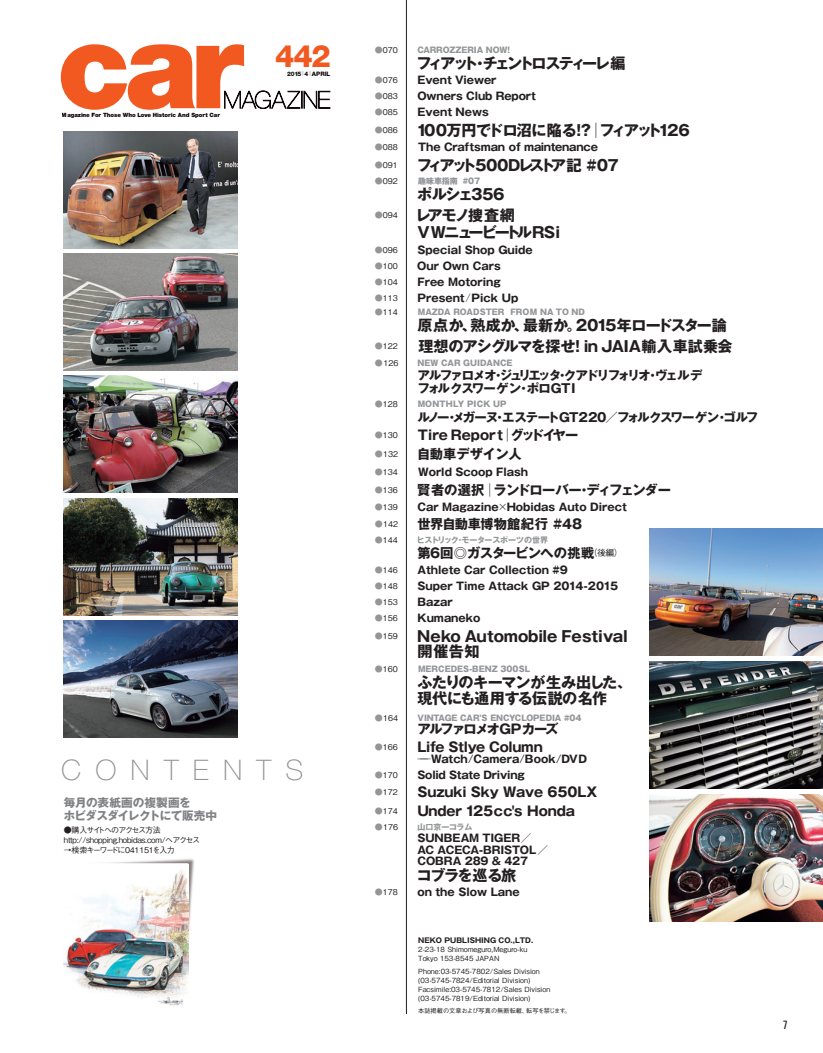
<style>
.page{position:relative;width:823px;height:1053px;background:#fff}
.page>*{position:absolute;margin:0;border:0;box-sizing:border-box;transform-origin:0 0}
.t1{font:800 30.88px "Helvetica Neue LT Std";color:#f15921}
.t2{font:100 28.38px "Helvetica Neue LT Std";letter-spacing:.5em;color:#939598}
.t3{font:700 15px/16px "Gothic MB101 Pro";letter-spacing:-.04em;color:#231f20}
.t4{font:700 15px/15.5px "Gothic MB101 Pro";letter-spacing:-.01em;color:#231f20}
.t5{font:700 15px/16.9px "Gothic MB101 Pro";letter-spacing:-.11em;color:#231f20}
.t6{font:700 15px "Gothic MB101 Pro";letter-spacing:-.185em;color:#231f20}
.t7{font:700 15px "Gothic MB101 Pro";letter-spacing:-.16em;color:#231f20}
.t8{font:700 15px "Gothic MB101 Pro";letter-spacing:-.065em;color:#231f20}
.t9{font:700 15px "Gothic MB101 Pro";letter-spacing:-.085em;color:#231f20}
.t10{font:700 13.25px "Gothic MB101 Pro";letter-spacing:-.015em;color:#231f20}
.t11{font:700 13.25px "Gothic MB101 Pro";letter-spacing:-.05em;color:#231f20}
.t12{font:700 13.25px "Gothic MB101 Pro";letter-spacing:-.035em;color:#231f20}
.t13{font:700 13.25px "Gothic MB101 Pro";letter-spacing:-.12em;color:#231f20}
.t14{font:700 12.38px/13.2px "Gothic MB101 Pro";letter-spacing:-.115em;color:#231f20}
.t15{font:700 12.38px "Gothic MB101 Pro";letter-spacing:-.06em;color:#231f20}
.t16{font:700 11.62px/12.5px "Gothic MB101 Pro";letter-spacing:-.025em;color:#808285}
.t17{font:ultra-condensed 11.5px "Univers LT Std";color:#231f20}
.t18{font:700 10.62px/11.5px "Gothic MB101 Pro";color:#231f20}
.t19{font:700 10.62px "Gothic MB101 Pro";letter-spacing:-.02em;color:#231f20}
.t20{font:500 8px "Gothic BBB Pro";color:#231f20}
.t21{font:800 8px "Gothic MB101 Pro";color:#939598}
.t22{font:500 8px/9.8px "Gothic BBB Pro";letter-spacing:-.03em;color:#231f20}
.t23{font:800 8px "Gothic MB101 Pro";letter-spacing:-.025em;color:#939598}
.t24{font:700 8px "Gothic MB101 Pro";letter-spacing:-.02em;color:#939598}
.t25{font:500 8px "Gothic BBB Pro";letter-spacing:-.095em;color:#231f20}
.t26{font:800 8px "Gothic MB101 Pro";letter-spacing:.03em;color:#939598}
.t27{font:500 7.12px/8.9px "Gothic BBB Pro";color:#231f20}
.t28{font:700 7.12px "Gothic MB101 Pro";color:#231f20}
.t29{font:500 6.25px "Gothic BBB Pro";color:#231f20}
.t30{font:800 6.12px "Helvetica Neue LT Std";letter-spacing:-.015em;color:#110a0c}
.t31{font:900 5.75px "Helvetica Neue LT Std";letter-spacing:-.015em;color:#110a0c}
.s1{font-family:"Ryumin Pro";font-weight:300;font-size:4.88px}
.s2{color:#939598}
.s3{font-weight:300}
.s4{font-family:"Gothic BBB Pro";font-weight:500;font-size:8.88px}
.s5{font-weight:400}
</style>
<div class="page">
<img style="left:107px;top:859px;width:87px;height:91px">
<img style="left:64px;top:864px;width:124px;height:142px">
<hr style="left:406px;top:0;width:1px;height:1013px;background:#231f20">
<img style="left:64px;top:131px;width:173px;height:117px">
<img style="left:64px;top:376px;width:173px;height:117px">
<img style="left:649px;top:661px;width:173px;height:127px">
<img style="left:649px;top:528px;width:173px;height:128px">
<img style="left:64px;top:253px;width:173px;height:117px">
<img style="left:64px;top:498px;width:173px;height:117px">
<img style="left:64px;top:620px;width:173px;height:117px">
<img style="left:649px;top:794px;width:173px;height:127px">
<svg style="left:61px;top:44px;width:269px;height:66px"></svg>
<h1 class="t1" style="left:275px;top:38px;width:57px">442</h1>
<p class="t31" style="left:62px;top:111px;width:159px">Magazine For Those Who Love Historic And Sport Car</p>
<p class="t30" style="left:287px;top:70px;width:45px">2015<span class="s1">│</span>4<span class="s1">│</span>APRIL</p>
<h2 class="t2" style="left:61px;top:753px;width:243px">CONTENTS</h2>
<p class="t16" style="left:64px;top:794px;width:155px">毎月の表紙画の複製画を<br>ホビダスダイレクトにて販売中</p>
<p class="t22" style="left:64px;top:824px;width:138px">●購入サイトへのアクセス方法http://shopping.hobidas.com/へアクセス</p>
<p class="t25" style="left:64px;top:843px;width:112px">→検索キーワードに041151を入力</p>
<p class="t20" style="left:374px;top:44px;width:25px"><span class="s2">●</span>070</p>
<p class="t21" style="left:417px;top:43px;width:97px">CARROZZERIA NOW！</p>
<h3 class="t6" style="left:416px;top:51px;width:210px">フィアット・チェントロスティーレ編</h3>
<p class="t20" style="left:374px;top:73px;width:25px"><span class="s2">●</span>076</p>
<p class="t18" style="left:417px;top:73px;width:80px">Event Viewer</p>
<p class="t20" style="left:374px;top:89px;width:25px"><span class="s2">●</span>083</p>
<p class="t18" style="left:417px;top:89px;width:120px">Owners Club Report</p>
<p class="t20" style="left:374px;top:105px;width:25px"><span class="s2">●</span>085</p>
<p class="t18" style="left:417px;top:105px;width:73px">Event News</p>
<h3 class="t3" style="left:374px;top:120px;width:316px"><sup>●</sup><sup>086</sup> 100万円でドロ沼に陥る!?│フィアット126</h3>
<p class="t20" style="left:374px;top:141px;width:25px"><span class="s2">●</span>088</p>
<p class="t18" style="left:418px;top:140px;width:181px">The Craftsman of maintenance</p>
<p class="t20" style="left:374px;top:159px;width:25px"><span class="s2">●</span>091</p>
<h3 class="t7" style="left:416px;top:153px;width:203px">フィアット500Dレストア記 #07</h3>
<p class="t20" style="left:374px;top:175px;width:25px"><span class="s2">●</span>092</p>
<p class="t21" style="left:418px;top:174px;width:64px">趣味車指南 #07</p>
<h3 class="t8" style="left:417px;top:182px;width:89px">ポルシェ356</h3>
<h3 class="t5" style="left:417px;top:205px;width:144px;text-indent:-43px"><sup>●</sup><sup>094</sup> レアモノ捜査網　<br>V WニュービートルRSi</h3>
<p class="t20" style="left:374px;top:243px;width:25px"><span class="s2">●</span>096</p>
<p class="t18" style="left:417px;top:243px;width:117px">Special Shop Guide</p>
<p class="t20" style="left:374px;top:259px;width:25px"><span class="s2">●</span>100</p>
<p class="t18" style="left:417px;top:259px;width:85px">Our Own Cars</p>
<p class="t20" style="left:374px;top:275px;width:25px"><span class="s2">●</span>104</p>
<p class="t18" style="left:417px;top:275px;width:85px">Free Motoring</p>
<p class="t20" style="left:374px;top:291px;width:25px"><span class="s2">●</span>113</p>
<p class="t18" style="left:417px;top:291px;width:102px">Present<span class="s3">/</span>Pick Up</p>
<p class="t20" style="left:374px;top:306px;width:25px"><span class="s2">●</span>114</p>
<p class="t21" style="left:417px;top:306px;width:168px">MAZDA ROADSTER　FROM NA TO ND</p>
<h3 class="t3" style="left:417px;top:316px;width:311px">原点か、熟成か、最新か。2015年ロードスター論</h3>
<p class="t20" style="left:374px;top:340px;width:25px"><span class="s2">●</span>122</p>
<h3 class="t3" style="left:418px;top:336px;width:315px">理想のアシグルマを探せ！in JAIA輸入車試乗会</h3>
<p class="t20" style="left:374px;top:356px;width:25px"><span class="s2">●</span>126</p>
<p class="t21" style="left:417px;top:356px;width:97px">NEW CAR GUIDANCE</p>
<p class="t14" style="left:417px;top:367px;width:286px">アルファロメオ・ジュリエッタ・クアドリフォリオ・ヴェルデフォルクスワーゲン・ポロGTI</p>
<p class="t20" style="left:374px;top:397px;width:25px"><span class="s2">●</span>128</p>
<p class="t26" style="left:417px;top:397px;width:90px">MONTHLY PICK UP</p>
<p class="t15" style="left:417px;top:407px;width:342px">ルノー・メガーヌ・エステートGT220／フォルクスワーゲン・ゴルフ</p>
<p class="t20" style="left:374px;top:428px;width:25px"><span class="s2">●</span>130</p>
<p class="t10" style="left:417px;top:424px;width:162px">Tire Report│グッドイヤー</p>
<p class="t20" style="left:374px;top:448px;width:25px"><span class="s2">●</span>132</p>
<p class="t10" style="left:417px;top:443px;width:106px">自動車デザイン人</p>
<p class="t20" style="left:374px;top:466px;width:25px"><span class="s2">●</span>134</p>
<p class="t18" style="left:418px;top:465px;width:112px">World Scoop Flash</p>
<p class="t20" style="left:374px;top:483px;width:25px"><span class="s2">●</span>136</p>
<p class="t11" style="left:417px;top:478px;width:255px">賢者の選択│ランドローバー・ディフェンダー</p>
<p class="t20" style="left:374px;top:500px;width:25px"><span class="s2">●</span>139</p>
<p class="t18" style="left:417px;top:500px;width:211px">Car Magazine<span class="s3">×</span>Hobidas Auto Direct</p>
<p class="t20" style="left:374px;top:518px;width:25px"><span class="s2">●</span>142</p>
<p class="t10" style="left:417px;top:513px;width:166px">世界自動車博物館紀行 #48</p>
<p class="t20" style="left:374px;top:534px;width:25px"><span class="s2">●</span>144</p>
<p class="t24" style="left:416px;top:533px;width:133px">ヒストリック・モータースポーツの世界</p>
<p class="t12" style="left:417px;top:541px;width:207px">第6回◎ガスタービンへの挑戦<span class="s4">（後編）</span></p>
<p class="t20" style="left:374px;top:563px;width:25px"><span class="s2">●</span>146</p>
<p class="t18" style="left:417px;top:563px;width:152px">Athlete Car Collection #9</p>
<p class="t20" style="left:374px;top:579px;width:25px"><span class="s2">●</span>148</p>
<p class="t18" style="left:417px;top:578px;width:202px">Super Time Attack GP 2014-2015</p>
<p class="t20" style="left:374px;top:595px;width:25px"><span class="s2">●</span>153</p>
<p class="t18" style="left:417px;top:594px;width:37px">Bazar</p>
<p class="t20" style="left:374px;top:611px;width:25px"><span class="s2">●</span>156</p>
<p class="t18" style="left:417px;top:610px;width:64px">Kumaneko</p>
<p class="t20" style="left:374px;top:629px;width:25px"><span class="s2">●</span>159</p>
<h3 class="t4" style="left:417px;top:626px;width:212px">Neko Automobile Festival開催告知</h3>
<p class="t20" style="left:374px;top:662px;width:25px"><span class="s2">●</span>160</p>
<p class="t21" style="left:418px;top:662px;width:114px">MERCEDES-BENZ 300SL</p>
<h3 class="t3" style="left:417px;top:672px;width:216px">ふたりのキーマンが生み出した、現代にも通用する伝説の名作</h3>
<p class="t20" style="left:374px;top:711px;width:25px"><span class="s2">●</span>164</p>
<p class="t23" style="left:417px;top:710px;width:166px">VINTAGE CAR'S ENCYCLOPEDIA #04</p>
<p class="t13" style="left:417px;top:717px;width:142px">アルファロメオGPカーズ</p>
<p class="t20" style="left:374px;top:740px;width:25px"><span class="s2">●</span>166</p>
<p class="t10" style="left:417px;top:736px;width:127px">Life Stlye Column</p>
<p class="t18" style="left:417px;top:752px;width:171px">──Watch<span class="s5">/</span>Camera<span class="s5">/</span>Book<span class="s5">/</span>DVD</p>
<p class="t20" style="left:374px;top:768px;width:25px"><span class="s2">●</span>170</p>
<p class="t19" style="left:417px;top:766px;width:109px">Solid State Driving</p>
<p class="t20" style="left:374px;top:786px;width:25px"><span class="s2">●</span>172</p>
<p class="t10" style="left:417px;top:781px;width:181px">Suzuki Sky Wave 650LX</p>
<p class="t20" style="left:374px;top:804px;width:25px"><span class="s2">●</span>174</p>
<p class="t10" style="left:417px;top:800px;width:159px">Under 125cc's Honda</p>
<p class="t20" style="left:374px;top:820px;width:25px"><span class="s2">●</span>176</p>
<p class="t24" style="left:417px;top:820px;width:56px">山口京一コラム</p>
<p class="t18" style="left:417px;top:830px;width:132px">SUNBEAM TIGER／<br>AC ACECA-BRISTOL／<br>COBRA 289 &amp; 427</p>
<h3 class="t9" style="left:417px;top:862px;width:101px">コブラを巡る旅</h3>
<p class="t20" style="left:374px;top:885px;width:25px"><span class="s2">●</span>178</p>
<p class="t18" style="left:417px;top:885px;width:104px">on the Slow Lane</p>
<p class="t28" style="left:418px;top:934px;width:116px">NEKO PUBLISHING CO.,LTD.</p>
<p class="t27" style="left:418px;top:943px;width:110px">2-23-18 Shimomeguro,Meguro-ku<br>Tokyo 153-8545 JAPAN</p>
<p class="t27" style="left:418px;top:966px;width:133px">Phone:03-5745-7802/Sales Division (03-5745-7824/Editorial Division)<br>Facsimile:03-5745-7812/Sales Division (03-5745-7819/Editorial Division)</p>
<p class="t29" style="left:418px;top:1005px;width:154px">本誌掲載の文章および写真の無断転載、転写を禁じます。</p>
<p class="t17" style="left:782px;top:1018px;width:6px">7</p>
</div>
